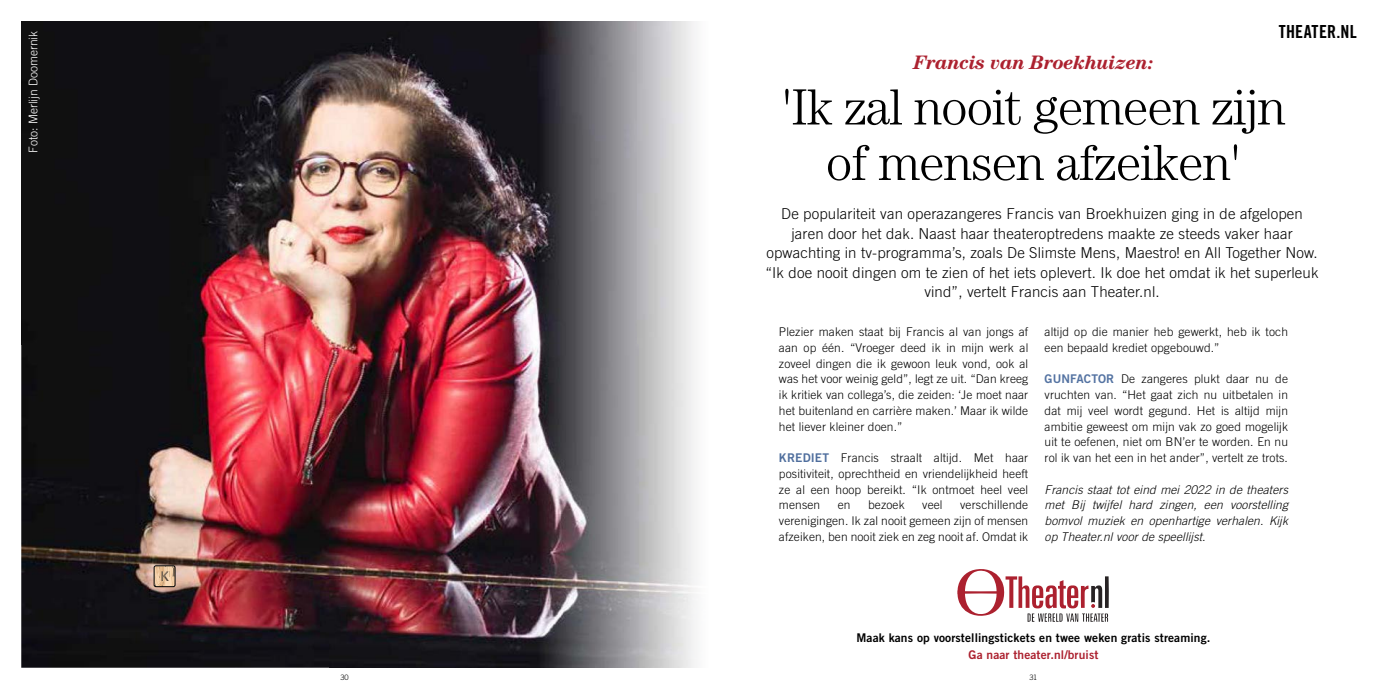
<style>
.page{position:relative;width:1378px;height:689px;background:#fff}
.page>*{position:absolute;margin:0;border:0;box-sizing:border-box;transform-origin:0 0}
.t1{font:300 51px/55.5px "Century Std";letter-spacing:-.02em;color:#000;text-align:center}
.t2{font:italic 700 19.5px "Century Std";letter-spacing:-.02em;color:#ac212f}
.t3{font:18px "Trade Gothic LT Std Bd Cn 20";letter-spacing:.01em;color:#000}
.t4{font:300 15px/19.5px "Trade Gothic LT Std";letter-spacing:.01em;color:#000;text-align:center}
.t5{font:300 12px/15.8px "Trade Gothic LT Std";letter-spacing:.01em;color:#000;text-align:justify}
.t6{font:italic 300 12px/15.8px "Trade Gothic LT Std";letter-spacing:.01em;color:#000;text-align:justify}
.t7{font:12px "Trade Gothic LT Std Bd 2";letter-spacing:.01em;color:#000}
.t8{font:12px "Trade Gothic LT Std Bd 2";letter-spacing:.01em;color:#ac212f}
.t9{font:300 12px "Trade Gothic LT Std";color:#fff}
.t10{font:300 7.5px "Trade Gothic LT Std";color:#000}
.s1{font-family:"Trade Gothic LT Std Bd 2";font-weight:400;color:#506f9e}
.s2{font-family:"Trade Gothic LT Std Bd 2";font-weight:400;color:#5473a2}
</style>
<div class="page">
<img style="left:21px;top:21px;width:675px;height:647px">
<svg style="left:154px;top:566px;width:22px;height:21px"></svg>
<div style="left:154px;top:566px;width:21px;height:21px;border:1px solid #000;border-radius:2px"></div>
<svg style="left:957px;top:569px;width:152px;height:53px"></svg>
<p class="t9" style="left:26px;top:153px;width:124px;rotate:-90deg">Foto: Merlijn Doomernik</p>
<h3 class="t3" style="left:1278px;top:21px;width:80px">THEATER.NL</h3>
<h2 class="t2" style="left:913px;top:51px;width:241px">Francis van Broekhuizen:</h2>
<h1 class="t1" style="left:781px;top:79px;width:506px">'Ik zal nooit gemeen zijn of mensen afzeiken'</h1>
<p class="t4" style="left:765px;top:204px;width:555px">De populariteit van operazangeres Francis van Broekhuizen ging in de afgelopen jaren door het dak. Naast haar theateroptredens maakte ze steeds vaker haar opwachting in tv-programma’s, zoals De Slimste Mens, Maestro! en All Together Now. “Ik doe nooit dingen om te zien of het iets oplevert. Ik doe het omdat ik het superleuk vind”, vertelt Francis aan Theater.nl.</p>
<p class="t5" style="left:779px;top:324px;width:251px">Plezier maken staat bij Francis al van jongs af aan op één. “Vroeger deed ik in mijn werk al zoveel dingen die ik gewoon leuk vond, ook al was het voor weinig geld”, legt ze uit. “Dan kreeg ik kritiek van collega’s, die zeiden: ‘Je moet naar het buitenland en carrière maken.’ Maar ik wilde het liever kleiner doen.”</p>
<p class="t5" style="left:779px;top:450px;width:251px"><span class="s1">KREDIET</span> Francis straalt altijd. Met haar positiviteit, oprechtheid en vriendelijkheid heeft ze al een hoop bereikt. “Ik ontmoet heel veel mensen</p>
<p class="t5" style="left:779px;top:497px;width:251px;text-indent:181px">verschillende verenigingen. Ik zal nooit gemeen zijn of mensen afzeiken, ben nooit ziek en zeg nooit af. Omdat ik</p>
<p class="t5" style="left:838px;top:497px;width:14px">en</p>
<p class="t5" style="left:868px;top:497px;width:38px">bezoek</p>
<p class="t5" style="left:922px;top:497px;width:22px">veel</p>
<p class="t5" style="left:1044px;top:324px;width:245px">altijd op die manier heb gewerkt, heb ik toch een bepaald krediet opgebouwd.”</p>
<p class="t5" style="left:1044px;top:371px;width:245px"><span class="s2">GUNFACTOR</span> De zangeres plukt daar nu de vruchten van. “Het gaat zich nu uitbetalen in dat mij veel wordt gegund. Het is altijd mijn ambitie geweest om mijn vak zo goed mogelijk uit te oefenen, niet om BN’er te worden. En nu rol ik van het een in het ander”, vertelt ze trots.</p>
<p class="t6" style="left:1044px;top:482px;width:245px">Francis staat tot eind mei 2022 in de theaters met Bij twijfel hard zingen, een voorstelling bomvol muziek en openhartige verhalen. Kijk op Theater.nl voor de speellijst.</p>
<p class="t7" style="left:856px;top:630px;width:355px">Maak kans op voorstellingstickets en twee weken gratis streaming.</p>
<p class="t8" style="left:968px;top:647px;width:131px">Ga naar theater.nl/bruist</p>
<p class="t10" style="left:340px;top:672px;width:10px">30</p>
<p class="t10" style="left:1029px;top:672px;width:9px">31</p>
</div>
